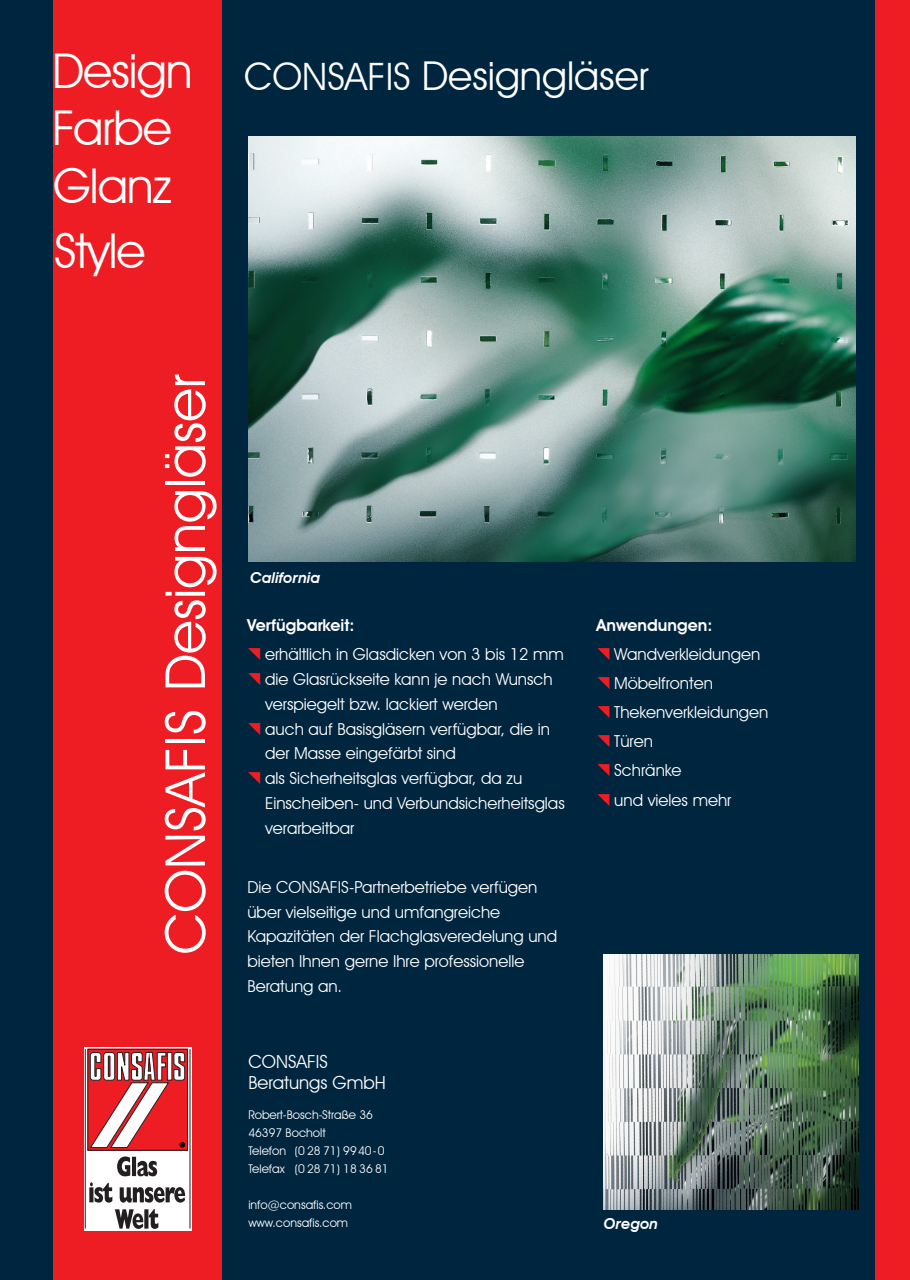
<style>
.page{position:relative;width:910px;height:1280px;background:#00263f}
.page>*{position:absolute;margin:0;border:0;box-sizing:border-box;transform-origin:0 0}
.t1{font:55.5px "Avant Garde IT Cby BT";color:#fff}
.t2{font:48px/57.6px "Avant Garde IT Cby BT";letter-spacing:-.02em;color:#fff}
.t3{font:39.75px "Avant Garde IT Cby BT";color:#fff}
.t4{font:18px/21px "Avant Garde IT Cby BT";color:#fff}
.t5{font:16.5px/24.8px "Avant Garde IT Cby BT";color:#fff}
.t6{font:600 16.5px "Avant Garde IT Cby BT";color:#fff}
.t7{font:italic 600 15px "Avant Garde IT Cby BT";color:#fff}
.t8{font:12px/18px "Avant Garde IT Cby BT";color:#fff}
.s1{font-size:37.8px}
</style>
<div class="page">
<div style="left:876px;top:0;width:34px;height:1280px;background:#ee1d23"></div>
<div style="left:53px;top:0;width:169px;height:1280px;background:#ee1d23"></div>
<div style="left:84px;top:1048px;width:107px;height:183px;background:#fff"></div>
<div style="left:88px;top:1049px;width:100px;height:101px;border:1px solid #231f20"></div>
<svg style="left:90px;top:1052px;width:95px;height:96px"></svg>
<hr style="left:85px;top:1049px;width:1px;height:179px;background:#231f20">
<hr style="left:190px;top:1049px;width:1px;height:179px;background:#231f20">
<svg style="left:117px;top:1156px;width:40px;height:20px"></svg>
<svg style="left:89px;top:1182px;width:96px;height:20px"></svg>
<svg style="left:115px;top:1209px;width:43px;height:20px"></svg>
<img style="left:603px;top:954px;width:256px;height:256px">
<img style="left:248px;top:136px;width:608px;height:425px">
<svg style="left:253px;top:383px;width:11px;height:11px"></svg>
<h2 class="t2" style="left:52px;top:41px;width:142px">Design<br>Farbe<br>Glanz</h2>
<h2 class="t2" style="left:54px;top:221px;width:93px">Style</h2>
<h3 class="t3" style="left:244px;top:51px;width:406px"><span class="s1">CONSAFIS</span> Designgläser</h3>
<h1 class="t1" style="left:151px;top:954px;width:582px;rotate:-90deg">CONSAFIS Designgläser</h1>
<p class="t7" style="left:250px;top:569px;width:71px">California</p>
<p class="t6" style="left:247px;top:615px;width:109px">Verfügbarkeit:</p>
<p class="t5" style="left:265px;top:642px;width:301px">erhältlich in Glasdicken von 3 bis 12 mm die Glasrückseite kann je nach Wunsch verspiegelt bzw. lackiert werden<br>auch auf Basisgläsern verfügbar, die in der Masse eingefärbt sind<br>als Sicherheitsglas verfügbar, da zu Einscheiben- und Verbundsicherheitsglas verarbeitbar</p>
<p class="t5" style="left:247px;top:874px;width:311px">Die CONSAFIS-Partnerbetriebe verfügen über vielseitige und umfangreiche Kapazitäten der Flachglasveredelung und bieten Ihnen gerne Ihre professionelle Beratung an.</p>
<p class="t4" style="left:248px;top:1051px;width:139px">Consafis<br>Beratungs GmbH</p>
<p class="t8" style="left:248px;top:1105px;width:142px">Robert-Bosch-Straße 36<br>46397 Bocholt<br>Telefon (0 28 71) 9940-0<br>Telefax (0 28 71) 18 36 81</p>
<p class="t8" style="left:248px;top:1195px;width:105px">info@consafis.com www.consafis.com</p>
<p class="t6" style="left:596px;top:615px;width:117px">Anwendungen:</p>
<p class="t5" style="left:614px;top:640px;width:156px;line-height:29.1px">Wandverkleidungen<br>Möbelfronten<br>Thekenverkleidungen<br>Türen<br>Schränke<br>und vieles mehr</p>
<p class="t7" style="left:604px;top:1215px;width:56px">Oregon</p>
</div>
